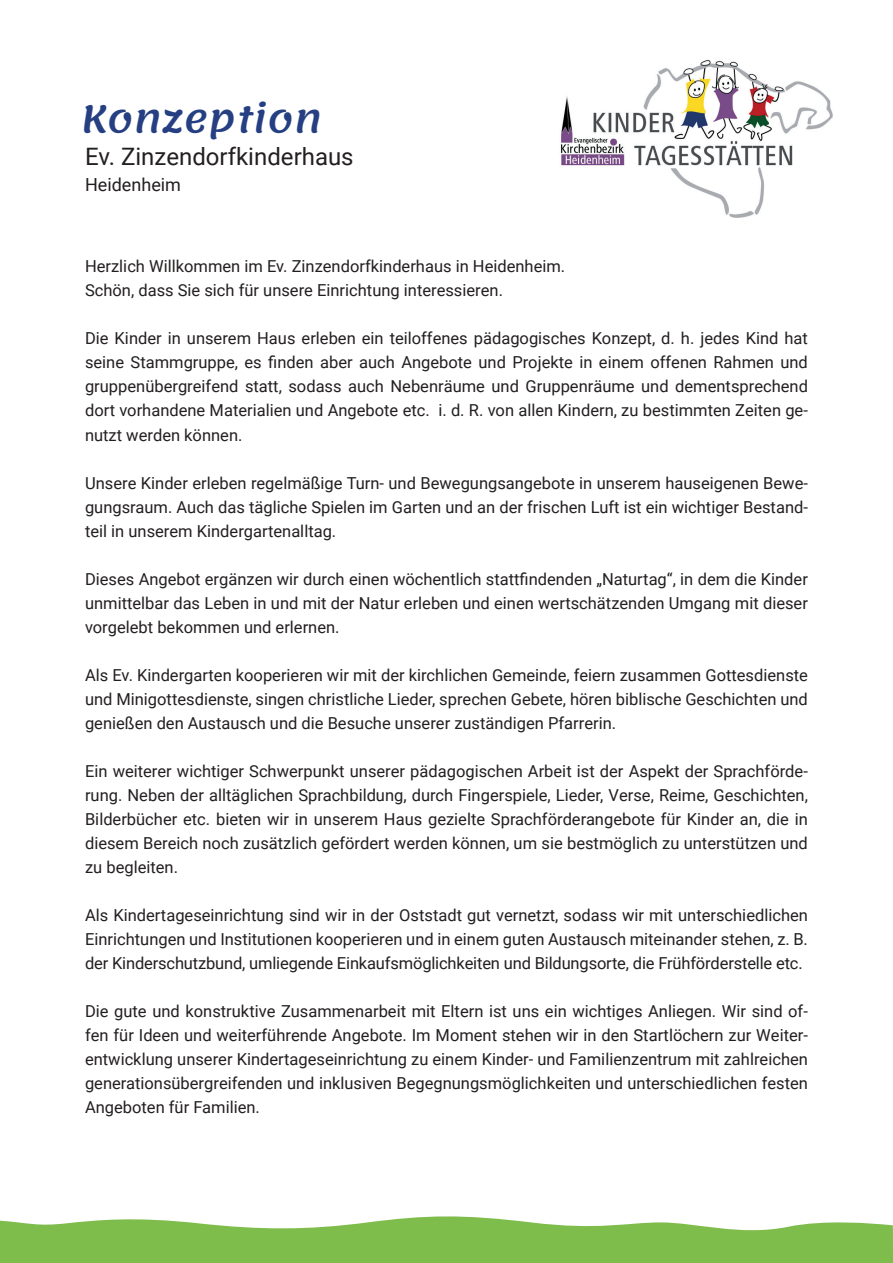
<style>
.page{position:relative;width:893px;height:1263px;background:#fff}
.page>*{position:absolute;margin:0;border:0;box-sizing:border-box;transform-origin:0 0}
.t1{font:500 36.9px "Lemonada";color:#253f82}
.t2{font:24px "Roboto";color:#231f20}
.t3{font:18px "Roboto";color:#231f20}
.t4{font:16.5px/24px "Roboto";color:#231f20;text-align:justify}
</style>
<div class="page">
<img style="left:560px;top:60px;width:273px;height:158px">
<svg style="left:0;top:1216px;width:893px;height:47px"></svg>
<h1 class="t1" style="left:81px;top:97px;width:242px">Konzeption</h1>
<h2 class="t2" style="left:85px;top:139px;width:270px">Ev. Zinzendorfkinderhaus</h2>
<p class="t3" style="left:85px;top:172px;width:97px">Heidenheim</p>
<p class="t4" style="left:85px;top:254px;width:482px">Herzlich Willkommen im Ev. Zinzendorfkinderhaus in Heidenheim.<br>Schön, dass Sie sich für unsere Einrichtung interessieren.</p>
<p class="t4" style="left:85px;top:326px;width:724px">Die Kinder in unserem Haus erleben ein teiloffenes pädagogisches Konzept, d. h. jedes Kind hat seine Stammgruppe, es finden aber auch Angebote und Projekte in einem offenen Rahmen und gruppenübergreifend statt, sodass auch Nebenräume und Gruppenräume und dementsprechend dort vorhandene Materialien und Angebote etc. i. d. R. von allen Kindern, zu bestimmten Zeiten ge&shy;nutzt werden können.</p>
<p class="t4" style="left:85px;top:470px;width:724px">Unsere Kinder erleben regelmäßige Turn- und Bewegungsangebote in unserem hauseigenen Bewe&shy;gungsraum. Auch das tägliche Spielen im Garten und an der frischen Luft ist ein wichtiger Bestand&shy;teil in unserem Kindergartenalltag.</p>
<p class="t4" style="left:85px;top:566px;width:724px">Dieses Angebot ergänzen wir durch einen wöchentlich stattfindenden „Naturtag“, in dem die Kinder unmittelbar das Leben in und mit der Natur erleben und einen wertschätzenden Umgang mit dieser vorgelebt bekommen und erlernen.</p>
<p class="t4" style="left:85px;top:662px;width:724px">Als Ev. Kindergarten kooperieren wir mit der kirchlichen Gemeinde, feiern zusammen Gottesdienste und Minigottesdienste, singen christliche Lieder, sprechen Gebete, hören biblische Geschichten und genießen den Austausch und die Besuche unserer zuständigen Pfarrerin.</p>
<p class="t4" style="left:85px;top:758px;width:724px">Ein weiterer wichtiger Schwerpunkt unserer pädagogischen Arbeit ist der Aspekt der Sprachförde&shy;rung. Neben der alltäglichen Sprachbildung, durch Fingerspiele, Lieder, Verse, Reime, Geschichten, Bilderbücher etc. bieten wir in unserem Haus gezielte Sprachförderangebote für Kinder an, die in diesem Bereich noch zusätzlich gefördert werden können, um sie bestmöglich zu unterstützen und zu begleiten.</p>
<p class="t4" style="left:85px;top:902px;width:724px">Als Kindertageseinrichtung sind wir in der Oststadt gut vernetzt, sodass wir mit unterschiedlichen Einrichtungen und Institutionen kooperieren und in einem guten Austausch miteinander stehen, z. B. der Kinderschutzbund, umliegende Einkaufsmöglichkeiten und Bildungsorte, die Frühförderstelle etc.</p>
<p class="t4" style="left:85px;top:998px;width:724px">Die gute und konstruktive Zusammenarbeit mit Eltern ist uns ein wichtiges Anliegen. Wir sind of&shy;fen für Ideen und weiterführende Angebote. Im Moment stehen wir in den Startlöchern zur Weiter&shy;entwicklung unserer Kindertageseinrichtung zu einem Kinder- und Familienzentrum mit zahlreichen generationsübergreifenden und inklusiven Begegnungsmöglichkeiten und unterschiedlichen festen Angeboten für Familien.</p>
</div>
